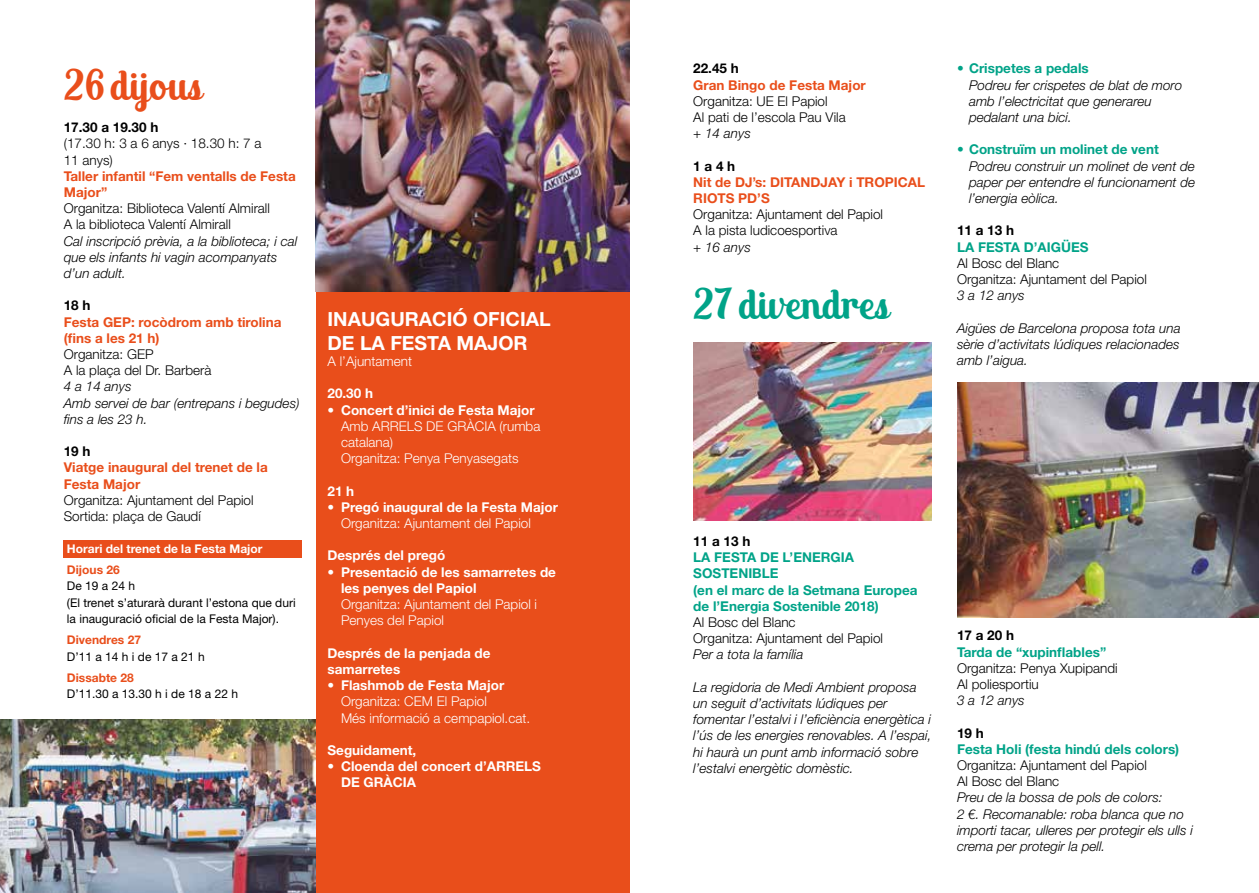
<style>
.page{position:relative;width:1259px;height:893px;background:#fff}
.page>*{position:absolute;margin:0;border:0;box-sizing:border-box;transform-origin:0 0}
.t1{font:42px "Altoys";letter-spacing:-.005em;color:#00a388}
.t2{font:42px "Altoys";letter-spacing:.005em;color:#e94e1b}
.t3{font:700 19.5px/23.4px "Helvetica Neue LT Std";color:#fff}
.t4{font:italic 300 13.5px/16.2px "Helvetica Neue LT Std";color:#000}
.t5{font:300 13.5px/16.2px "Helvetica Neue LT Std";color:#000}
.t6{font:700 13.5px/16.2px "Helvetica Neue LT Std";color:#fff}
.t7{font:300 13.5px/16.2px "Helvetica Neue LT Std";color:#fff}
.t8{font:700 13.5px/16.2px "Helvetica Neue LT Std";color:#00a388}
.t9{font:700 13.5px/16.2px "Helvetica Neue LT Std";color:#e94e1b}
.t10{font:700 13.5px "Helvetica Neue LT Std";color:#000}
.t11{font:12px/16.5px "Helvetica Neue LT Std";color:#000}
.t12{font:700 12px "Helvetica Neue LT Std";color:#fff}
.t13{font:700 12px "Helvetica Neue LT Std";color:#e94e1b}
</style>
<div class="page">
<img style="left:0;top:719px;width:315px;height:174px">
<div style="left:64px;top:540px;width:238px;height:17px;background:#e94e1b"></div>
<div style="left:315px;top:292px;width:314px;height:601px;background:#e94e1b"></div>
<img style="left:315px;top:0;width:314px;height:292px">
<img style="left:693px;top:342px;width:238px;height:179px">
<img style="left:957px;top:383px;width:302px;height:235px">
<h1 class="t2" style="left:64px;top:61px;width:141px">26 dijous</h1>
<p class="t10" style="left:64px;top:119px;width:96px">17.30 a 19.30 h</p>
<p class="t5" style="left:64px;top:135px;width:199px">(17.30 h: 3 a 6 anys · 18.30 h: 7 a<br>11 anys)</p>
<p class="t9" style="left:64px;top:168px;width:233px">Taller infantil “Fem ventalls de Festa<br>Major”</p>
<p class="t5" style="left:64px;top:200px;width:208px">Organitza: Biblioteca Valentí Almirall<br>A la biblioteca Valentí Almirall</p>
<p class="t4" style="left:64px;top:233px;width:235px">Cal inscripció prèvia, a la biblioteca; i cal que els infants hi vagin acompanyats d’un adult.</p>
<p class="t10" style="left:64px;top:297px;width:28px">18 h</p>
<p class="t9" style="left:64px;top:313px;width:219px">Festa GEP: rocòdrom amb tirolina (fins a les 21 h)</p>
<p class="t5" style="left:64px;top:346px;width:149px">Organitza: GEP<br>A la plaça del Dr. Barberà</p>
<p class="t4" style="left:64px;top:378px;width:237px">4 a 14 anys<br>Amb servei de bar (entrepans i begudes) fins a les 23 h.</p>
<p class="t10" style="left:64px;top:443px;width:28px">19 h</p>
<p class="t9" style="left:64px;top:459px;width:205px">Viatge inaugural del trenet de la<br>Festa Major</p>
<p class="t5" style="left:64px;top:492px;width:191px">Organitza: Ajuntament del Papiol<br>Sortida: plaça de Gaudí</p>
<p class="t12" style="left:67px;top:541px;width:197px">Horari del trenet de la Festa Major</p>
<p class="t13" style="left:67px;top:562px;width:54px">Dijous 26</p>
<p class="t11" style="left:67px;top:578px;width:230px">De 19 a 24 h<br>(El trenet s’aturarà durant l’estona que duri la inauguració oficial de la Festa Major).</p>
<p class="t13" style="left:67px;top:633px;width:76px">Divendres 27</p>
<p class="t11" style="left:67px;top:648px;width:139px">D’11 a 14 h i de 17 a 21 h</p>
<p class="t13" style="left:67px;top:670px;width:68px">Dissabte 28</p>
<p class="t11" style="left:67px;top:686px;width:172px">D’11.30 a 13.30 h i de 18 a 22 h</p>
<h2 class="t3" style="left:327px;top:307px;width:225px">INAUGURACIÓ OFICIAL<br>DE LA FESTA MAJOR</h2>
<p class="t7" style="left:327px;top:353px;width:86px">A l’Ajuntament</p>
<p class="t6" style="left:327px;top:385px;width:47px">20.30 h</p>
<p class="t6" style="left:327px;top:401px;width:209px">• Concert d’inici de Festa Major</p>
<p class="t7" style="left:341px;top:418px;width:201px">Amb ARRELS DE GRÀCIA (rumba catalana)<br>Organitza: Penya Penyasegats</p>
<p class="t6" style="left:327px;top:482px;width:28px">21 h</p>
<p class="t6" style="left:327px;top:499px;width:232px">• Pregó inaugural de la Festa Major</p>
<p class="t7" style="left:341px;top:515px;width:191px">Organitza: Ajuntament del Papiol</p>
<p class="t6" style="left:327px;top:547px;width:119px">Després del pregó</p>
<p class="t6" style="left:341px;top:563px;width:216px;text-indent:-14px">• Presentació de les samarretes de les penyes del Papiol</p>
<p class="t7" style="left:341px;top:596px;width:198px">Organitza: Ajuntament del Papiol i<br>Penyes del Papiol</p>
<p class="t6" style="left:327px;top:644px;width:164px">Després de la penjada de samarretes</p>
<p class="t6" style="left:327px;top:677px;width:178px">• Flashmob de Festa Major</p>
<p class="t7" style="left:341px;top:693px;width:191px">Organitza: CEM El Papiol<br>Més informació a cempapiol.cat.</p>
<p class="t6" style="left:327px;top:742px;width:90px">Seguidament,</p>
<p class="t6" style="left:341px;top:758px;width:201px;text-indent:-14px">• Cloenda del concert d’ARRELS<br>DE GRÀCIA</p>
<p class="t10" style="left:693px;top:60px;width:47px">22.45 h</p>
<p class="t9" style="left:693px;top:76px;width:174px">Gran Bingo de Festa Major</p>
<p class="t5" style="left:693px;top:93px;width:154px">Organitza: UE El Papiol<br>Al pati de l’escola Pau Vila</p>
<p class="t4" style="left:693px;top:125px;width:59px">+ 14 anys</p>
<p class="t10" style="left:693px;top:157px;width:44px">1 a 4 h</p>
<p class="t9" style="left:693px;top:174px;width:233px">Nit de DJ’s: DITANDJAY i TROPICAL<br>RIOTS PD’S</p>
<p class="t5" style="left:693px;top:206px;width:191px">Organitza: Ajuntament del Papiol<br>A la pista ludicoesportiva</p>
<p class="t4" style="left:693px;top:239px;width:59px">+ 16 anys</p>
<h1 class="t1" style="left:693px;top:280px;width:198px">27 divendres</h1>
<p class="t8" style="left:957px;top:60px;width:133px">• Crispetes a pedals</p>
<p class="t4" style="left:969px;top:77px;width:215px">Podreu fer crispetes de blat de moro amb l’electricitat que generareu pedalant una bici.</p>
<p class="t8" style="left:957px;top:141px;width:203px">• Construïm un molinet de vent</p>
<p class="t4" style="left:969px;top:158px;width:228px;text-align:justify">Podreu construir un molinet de vent de paper per entendre el funcionament de l’energia eòlica.</p>
<p class="t10" style="left:957px;top:222px;width:59px">11 a 13 h</p>
<p class="t8" style="left:957px;top:238px;width:133px">LA FESTA D’AIGÜES</p>
<p class="t5" style="left:957px;top:255px;width:191px">Al Bosc del Blanc<br>Organitza: Ajuntament del Papiol</p>
<p class="t4" style="left:957px;top:287px;width:69px">3 a 12 anys</p>
<p class="t4" style="left:957px;top:320px;width:225px;text-align:justify">Aigües de Barcelona proposa tota una sèrie d’activitats lúdiques relacionades amb l’aigua.</p>
<p class="t10" style="left:693px;top:533px;width:59px">11 a 13 h</p>
<p class="t8" style="left:693px;top:549px;width:226px">LA FESTA DE L’ENERGIA<br>SOSTENIBLE<br>(en el marc de la Setmana Europea de l’Energia Sostenible 2018)</p>
<p class="t5" style="left:693px;top:614px;width:191px">Al Bosc del Blanc<br>Organitza: Ajuntament del Papiol</p>
<p class="t4" style="left:693px;top:646px;width:112px">Per a tota la família</p>
<p class="t4" style="left:693px;top:679px;width:240px">La regidoria de Medi Ambient proposa un seguit d’activitats lúdiques per fomentar l’estalvi i l’eficiència energètica i l’ús de les energies renovables. A l’espai, hi haurà un punt amb informació sobre l’estalvi energètic domèstic.</p>
<p class="t10" style="left:957px;top:627px;width:59px">17 a 20 h</p>
<p class="t8" style="left:957px;top:643px;width:151px">Tarda de “xupinflables”</p>
<p class="t5" style="left:957px;top:660px;width:162px">Organitza: Penya Xupipandi<br>Al poliesportiu</p>
<p class="t4" style="left:957px;top:692px;width:69px">3 a 12 anys</p>
<p class="t10" style="left:957px;top:724px;width:28px">19 h</p>
<p class="t8" style="left:957px;top:741px;width:224px">Festa Holi (festa hindú dels colors)</p>
<p class="t5" style="left:957px;top:757px;width:191px">Organitza: Ajuntament del Papiol<br>Al Bosc del Blanc</p>
<p class="t4" style="left:957px;top:789px;width:237px">Preu de la bossa de pols de colors:<br>2 €. Recomanable: roba blanca que no importi tacar, ulleres per protegir els ulls i crema per protegir la pell.</p>
</div>
